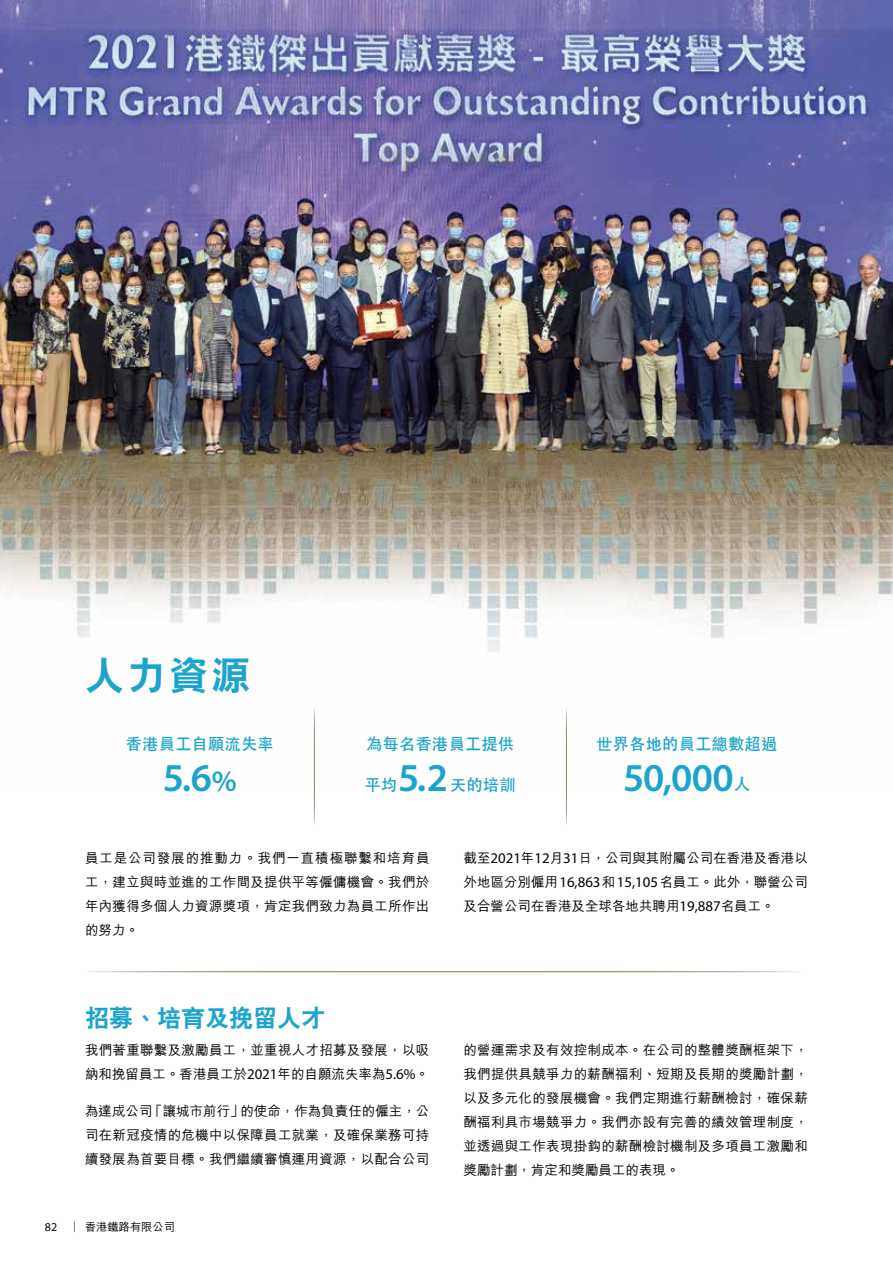
<style>
.page{position:relative;width:893px;height:1263px;background:#fff}
.page>*{position:absolute;margin:0;border:0;box-sizing:border-box;transform-origin:0 0}
.t1{font:600 39.6px "Myriad Pro";color:#1ca4cc}
.t2{font:800 39px "C Hei 2 HK";color:#1ca4cc}
.t3{font:800 24px "C Hei 2 HK";color:#1ca4cc}
.t4{font:700 16.5px "C Hei 2 HK";color:#1ca4cc}
.t5{font:500 13.5px/24px "M Hei HK";letter-spacing:.02em;color:#000;text-align:justify}
.t6{font:12px "Myriad Pro";color:#000}
.t7{font:500 11.25px "M Hei HK";color:#000}
.s1{font-size:29.7px}
.s2{font-family:"Myriad Pro";font-weight:400;font-size:14.85px}
</style>
<div class="page">
<img style="left:0;top:0;width:893px;height:787px">
<hr style="left:85px;top:971px;width:723px;height:1px;background:#9a8163">
<hr style="left:566px;top:706px;width:1px;height:119px;background:#9a8163">
<hr style="left:314px;top:706px;width:1px;height:119px;background:#9a8163">
<h2 class="t2" style="left:85px;top:649px;width:167px">人力資源</h2>
<p class="t4" style="left:126px;top:732px;width:150px">香港員工自願流失率</p>
<h1 class="t1" style="left:163px;top:756px;width:75px">5.6<span class="s1">%</span></h1>
<p class="t4" style="left:366px;top:732px;width:150px">為每名香港員工提供</p>
<p class="t4" style="left:364px;top:773px;width:34px">平均</p>
<h1 class="t1" style="left:398px;top:756px;width:52px">5.2</h1>
<p class="t4" style="left:450px;top:773px;width:67px">天的培訓</p>
<p class="t4" style="left:596px;top:732px;width:183px">世界各地的員工總數超過</p>
<h1 class="t1" style="left:623px;top:756px;width:112px">50,000</h1>
<p class="t4" style="left:734px;top:772px;width:18px">人</p>
<p class="t5" style="left:85px;top:844px;width:346px">員工是公司發展的推動力。我們一直積極聯繫和培育員工，建立與時並進的工作間及提供平等僱傭機會。我們於年內獲得多個人力資源獎項，肯定我們致力為員工所作出的努力。</p>
<h3 class="t3" style="left:85px;top:1002px;width:241px">招募、培育及挽留人才</h3>
<p class="t5" style="left:85px;top:1037px;width:346px">我們著重聯繫及激勵員工，並重視人才招募及發展，以吸納和挽留員工。香港員工於<span class="s2">2021</span>年的自願流失率為<span class="s2">5.6%</span>。</p>
<p class="t5" style="left:85px;top:1098px;width:346px">為達成公司「讓城市前行」的使命，作為負責任的僱主，公司在新冠疫情的危機中以保障員工就業，及確保業務可持續發展為首要目標。我們繼續審慎運用資源，以配合公司</p>
<p class="t6" style="left:45px;top:1220px;width:14px">82</p>
<p class="t7" style="left:85px;top:1218px;width:91px">香港鐵路有限公司</p>
<p class="t5" style="left:463px;top:844px;width:346px">截至<span class="s2">2021</span>年<span class="s2">12</span>月<span class="s2">31</span>日，公司與其附屬公司在香港及香港以外地區分別僱用<span class="s2">16,863</span>和<span class="s2">15,105</span>名員工。此外，聯營公司及合營公司在香港及全球各地共聘用<span class="s2">19,887</span>名員工。</p>
<p class="t5" style="left:463px;top:1037px;width:346px">的營運需求及有效控制成本。在公司的整體獎酬框架下，我們提供具競爭力的薪酬福利、短期及長期的獎勵計劃，以及多元化的發展機會。我們定期進行薪酬檢討，確保薪酬福利具市場競爭力。我們亦設有完善的績效管理制度，並透過與工作表現掛鈎的薪酬檢討機制及多項員工激勵和獎勵計劃，肯定和獎勵員工的表現。</p>
</div>
